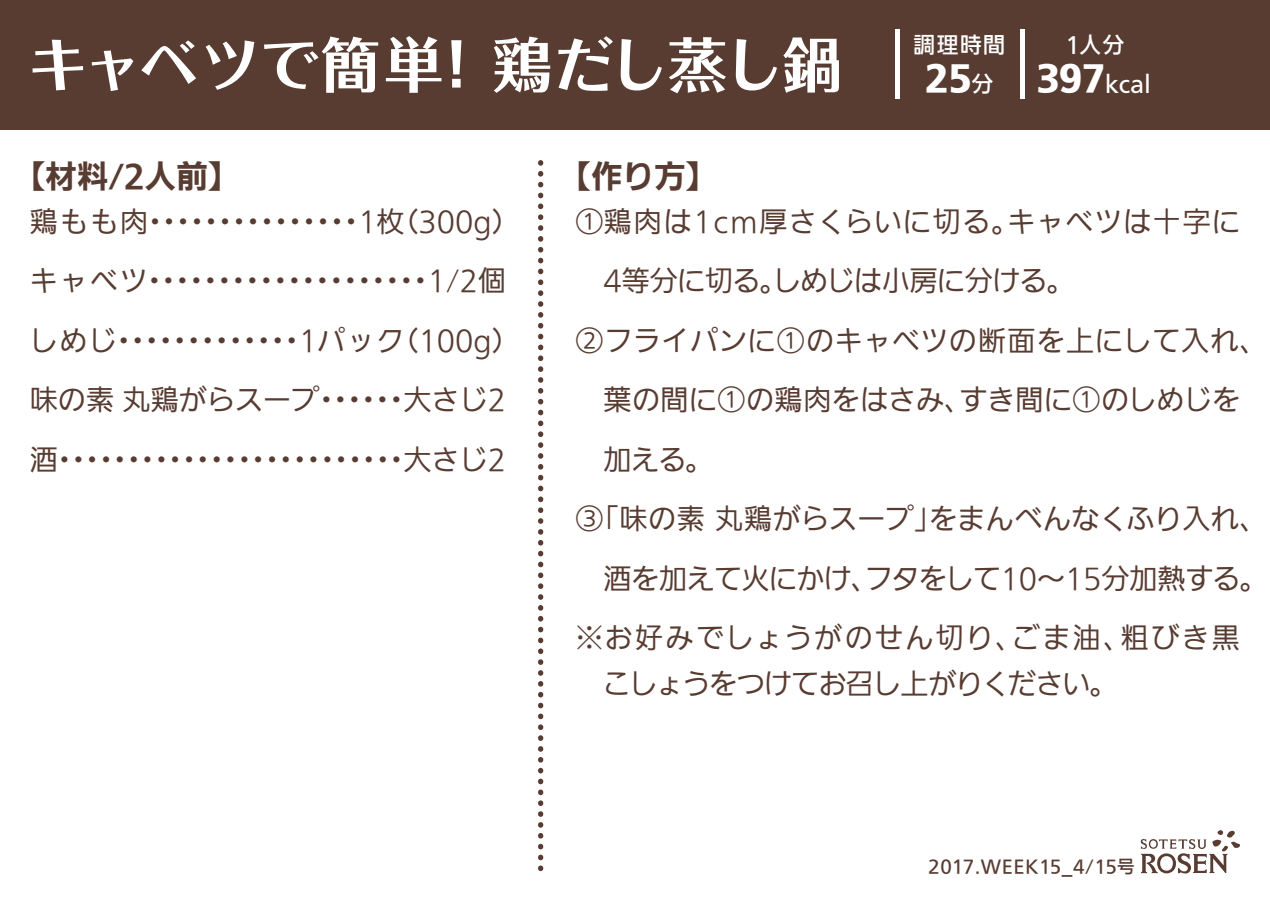
<style>
.page{position:relative;width:1270px;height:903px;background:#fff}
.page>*{position:absolute;margin:0;border:0;box-sizing:border-box;transform-origin:0 0}
.t1{font:700 59.5px "Folk Pro";letter-spacing:-.025em;color:#fff}
.t2{font:800 35px "Iwa UD Go Dsp Pro";color:#fff}
.t3{font:700 31.5px "Iwa UD Go Dsp Pro";color:#583c32}
.t4{font:100 28px/59.5px "Iwa UD Go Dsp Pro";letter-spacing:.005em;color:#583c32}
.t5{font:100 28px "Iwa UD Go Dsp Pro";letter-spacing:-.015em;color:#583c32}
.t6{font:100 28px "Iwa UD Go Dsp Pro";letter-spacing:.05em;color:#583c32}
.t7{font:100 28px "Iwa UD Go Dsp Pro";letter-spacing:.03em;color:#583c32}
.t8{font:100 28px "Iwa UD Go Dsp Pro";letter-spacing:.08em;color:#583c32}
.t9{font:100 28px "Iwa UD Go Dsp Pro";letter-spacing:-.03em;color:#583c32}
.t10{font:500 22.05px/39.2px "Iwa UD Go Dsp Pro";letter-spacing:.03em;color:#fff;text-align:center}
.t11{font:500 17.5px "Iwa UD Go Dsp Pro";letter-spacing:.02em;color:#583c32}
.s1{font-weight:800;font-size:35px}
.s2{font-weight:500;font-size:22.05px}
</style>
<div class="page">
<div style="left:0;top:0;width:1270px;height:129px;background:#583c32"></div>
<svg style="left:1141px;top:830px;width:99px;height:43px"></svg>
<svg style="left:538px;top:160px;width:5px;height:711px"></svg>
<hr style="left:1020px;top:30px;width:4px;height:69px;background:#fff">
<hr style="left:896px;top:30px;width:4px;height:69px;background:#fff">
<h1 class="t1" style="left:28px;top:14px;width:816px">キャベツで簡単! 鶏だし蒸し鍋</h1>
<p class="t10" style="left:1036px;top:26px;width:116px">１人分<br><span class="s1">397</span>kcal</p>
<p class="t10" style="left:914px;top:26px;width:93px">調理時間</p>
<p class="t2" style="left:926px;top:52px;width:69px">25<span class="s2">分</span></p>
<p class="t3" style="left:14px;top:152px;width:227px">【材料/2人前】</p>
<p class="t3" style="left:560px;top:152px;width:159px">【作り方】</p>
<p class="t4" style="left:30px;top:193px;width:492px">鶏もも肉・・・・・・・・・・・・・・・1枚（300g）キャベツ・・・・・・・・・・・・・・・・・・・・1/2個しめじ・・・・・・・・・・・・・1パック（100g）味の素 丸鶏がらスープ・・・・・・大さじ2酒・・・・・・・・・・・・・・・・・・・・・・・・・大さじ2</p>
<p class="t6" style="left:576px;top:202px;width:666px">①鶏肉は1cm厚さくらいに切る。キャベツは十字に</p>
<p class="t5" style="left:604px;top:261px;width:473px">4等分に切る。しめじは小房に分ける。</p>
<p class="t7" style="left:576px;top:321px;width:694px">②フライパンに①のキャベツの断面を上にして入れ、</p>
<p class="t4" style="left:604px;top:371px;width:638px">葉の間に①の鶏肉をはさみ、すき間に①のしめじを</p>
<p class="t4" style="left:604px;top:431px;width:112px">加える。</p>
<p class="t4" style="left:576px;top:490px;width:694px">③「味の素 丸鶏がらスープ」をまんべんなくふり入れ、</p>
<p class="t5" style="left:604px;top:559px;width:666px">酒を加えて火にかけ、フタをして10～15分加熱する。</p>
<p class="t8" style="left:576px;top:618px;width:666px">※お好みでしょうがのせん切り、ごま油、粗びき黒</p>
<p class="t9" style="left:603px;top:664px;width:517px">こしょうをつけてお召し上がりください。</p>
<p class="t11" style="left:928px;top:853px;width:208px">2017.WEEK15_4/15号</p>
</div>
